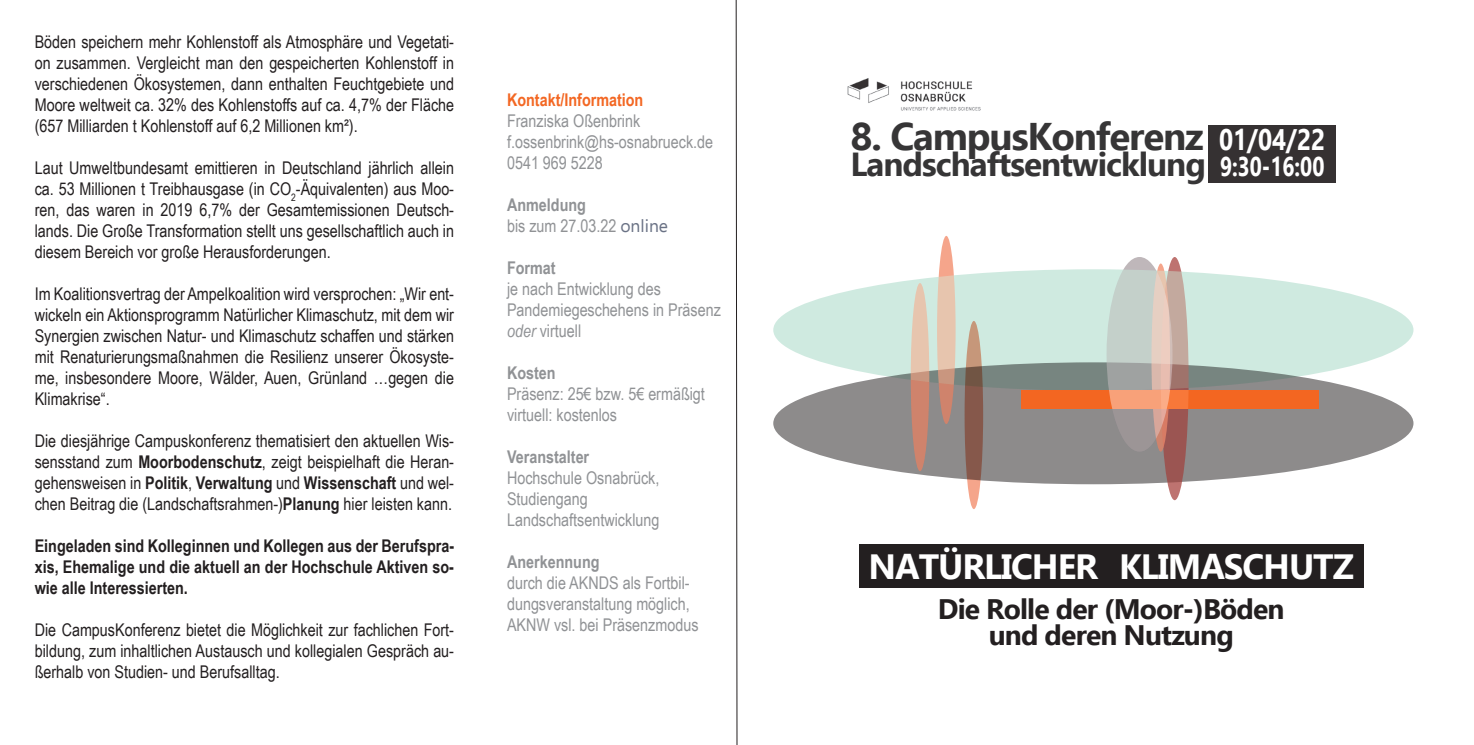
<style>
.page{position:relative;width:1474px;height:745px;background:#fff}
.page>*{position:absolute;margin:0;border:0;box-sizing:border-box;transform-origin:0 0}
.t1{font:700 38.5px "Ebrima";letter-spacing:-.03em;color:#363536}
.t2{font:700 35px "Ebrima";letter-spacing:-.03em;color:#fff}
.t3{font:700 33.25px "Ebrima";letter-spacing:-.03em;color:#363536}
.t4{font:700 29.57px "Ebrima";color:#fff;scale:.83 1}
.t5{font:700 28.18px/26.2px "Ebrima";letter-spacing:-.03em;color:#231f20;text-align:center}
.t6{font:700 27.12px "Ebrima";color:#fff;scale:.78 1}
.t7{font:17.5px/21px "Arial Narrow";color:#231f20;text-align:justify}
.t8{font:17.5px/21px "Arial Narrow";color:#8f9194}
.t9{font:700 17.5px/21px "Arial Narrow";color:#231f20;text-align:justify}
.t10{font:700 17.5px "Arial Narrow";color:#8f9194}
.t11{font:700 17.5px "Arial Narrow";color:#f36621}
.s1{font-weight:700}
.s2{font-family:"Ebrima";color:#697184}
.s3{font-style:italic}
</style>
<div class="page">
<img style="left:847px;top:78px;width:134px;height:33px">
<div style="left:1208px;top:125px;width:128px;height:57px;background:#353132"></div>
<div style="left:859px;top:544px;width:505px;height:43px;background:#231f20"></div>
<svg style="left:735px;top:0;width:2px;height:744px"></svg>
<div style="left:773px;top:362px;width:640px;height:122px;background:#8d8b8b;border-radius:50%"></div>
<svg style="left:773px;top:269px;width:640px;height:121px;background:#c6dfd6"></svg>
<svg style="left:937px;top:236px;width:18px;height:188px;background:#e2b29b"></svg>
<svg style="left:1151px;top:263px;width:19px;height:188px"></svg>
<div style="left:1021px;top:390px;width:297px;height:18px;background:#f36621"></div>
<svg style="left:910px;top:283px;width:19px;height:188px;background:#d7a38d"></svg>
<svg style="left:964px;top:321px;width:19px;height:188px;background:#9a6d5c"></svg>
<svg style="left:1106px;top:257px;width:66px;height:194px"></svg>
<svg style="left:1160px;top:257px;width:28px;height:243px;background:#c18c7f"></svg>
<p class="t7" style="left:35px;top:30px;width:421px">Böden speichern mehr Kohlenstoff als Atmosphäre und Vegetati&shy;on zusammen. Vergleicht man den gespeicherten Kohlenstoff in verschiedenen Ökosystemen, dann enthalten Feuchtgebiete und Moore weltweit ca. 32% des Kohlenstoffs auf ca. 4,7% der Fläche (657 Milliarden t Kohlenstoff auf 6,2 Millionen km²).</p>
<p class="t7" style="left:35px;top:156px;width:421px">Laut Umweltbundesamt emittieren in Deutschland jährlich allein ca. 53 Millionen t Treibhausgase (in CO<sub>2</sub>-Äquivalenten) aus Moo&shy;ren, das waren in 2019 6,7% der Gesamtemissionen Deutsch&shy;lands. Die Große Transformation stellt uns gesellschaftlich auch in diesem Bereich vor große Herausforderungen.</p>
<p class="t7" style="left:35px;top:282px;width:421px">Im Koalitionsvertrag der Ampelkoalition wird versprochen: „Wir ent&shy;wickeln ein Aktionsprogramm Natürlicher Klimaschutz, mit dem wir Synergien zwischen Natur- und Klimaschutz schaffen und stärken mit Renaturierungsmaßnahmen die Resilienz unserer Ökosyste&shy;me, insbesondere Moore, Wälder, Auen, Grünland …gegen die Klimakrise“.</p>
<p class="t7" style="left:35px;top:429px;width:421px">Die diesjährige Campuskonferenz thematisiert den aktuellen Wis&shy;sensstand zum <span class="s1">Moorbodenschutz</span>, zeigt beispielhaft die Heran&shy;gehensweisen in <span class="s1">Politik</span>, <span class="s1">Verwaltung</span> und <span class="s1">Wissenschaft</span> und wel&shy;chen Beitrag die (Landschaftsrahmen-)<span class="s1">Planung</span> hier leisten kann.</p>
<p class="t9" style="left:35px;top:534px;width:421px">Eingeladen sind Kolleginnen und Kollegen aus der Berufspra&shy;xis, Ehemalige und die aktuell an der Hochschule Aktiven so&shy;wie alle Interessierten.</p>
<p class="t7" style="left:35px;top:618px;width:421px">Die CampusKonferenz bietet die Möglichkeit zur fachlichen Fort&shy;bildung, zum inhaltlichen Austausch und kollegialen Gespräch au&shy;ßerhalb von Studien- und Berufsalltag.</p>
<p class="t11" style="left:507px;top:86px;width:138px">Kontakt/Information</p>
<p class="t8" style="left:507px;top:109px;width:207px">Franziska Oßenbrink f.ossenbrink@hs-osnabrueck.de<br>0541 969 5228</p>
<p class="t8" style="left:507px;top:193px;width:162px"><span class="s1">Anmeldung<br></span>bis zum 27.03.22 <span class="s2">online</span></p>
<p class="t10" style="left:507px;top:254px;width:50px">Format</p>
<p class="t8" style="left:507px;top:277px;width:215px">je nach Entwicklung des<br>Pandemiegeschehens in Präsenz <span class="s3">oder</span> virtuell</p>
<p class="t10" style="left:507px;top:359px;width:50px">Kosten</p>
<p class="t8" style="left:507px;top:382px;width:199px">Präsenz: 25€ bzw. 5€ ermäßigt virtuell: kostenlos</p>
<p class="t10" style="left:507px;top:443px;width:84px">Veranstalter</p>
<p class="t8" style="left:507px;top:466px;width:154px">Hochschule Osnabrück,<br>Studiengang<br>Landschaftsentwicklung</p>
<p class="t10" style="left:507px;top:548px;width:94px">Anerkennung</p>
<p class="t8" style="left:507px;top:571px;width:193px">durch die AKNDS als Fortbil&shy;dungsveranstaltung möglich,<br>AKNW vsl. bei Präsenzmodus</p>
<h1 class="t1" style="left:850px;top:107px;width:354px">8. CampusKonferenz</h1>
<h3 class="t3" style="left:850px;top:139px;width:357px">Landschaftsentwicklung</h3>
<h3 class="t4" style="left:1219px;top:118px;width:129px">01/04/22</h3>
<h3 class="t6" style="left:1219px;top:146px;width:135px">9:30-16:00</h3>
<h2 class="t2" style="left:868px;top:540px;width:487px">Natürlicher Klimaschutz</h2>
<h3 class="t5" style="left:937px;top:594px;width:348px">Die Rolle der (Moor-)Böden und deren Nutzung</h3>
</div>
